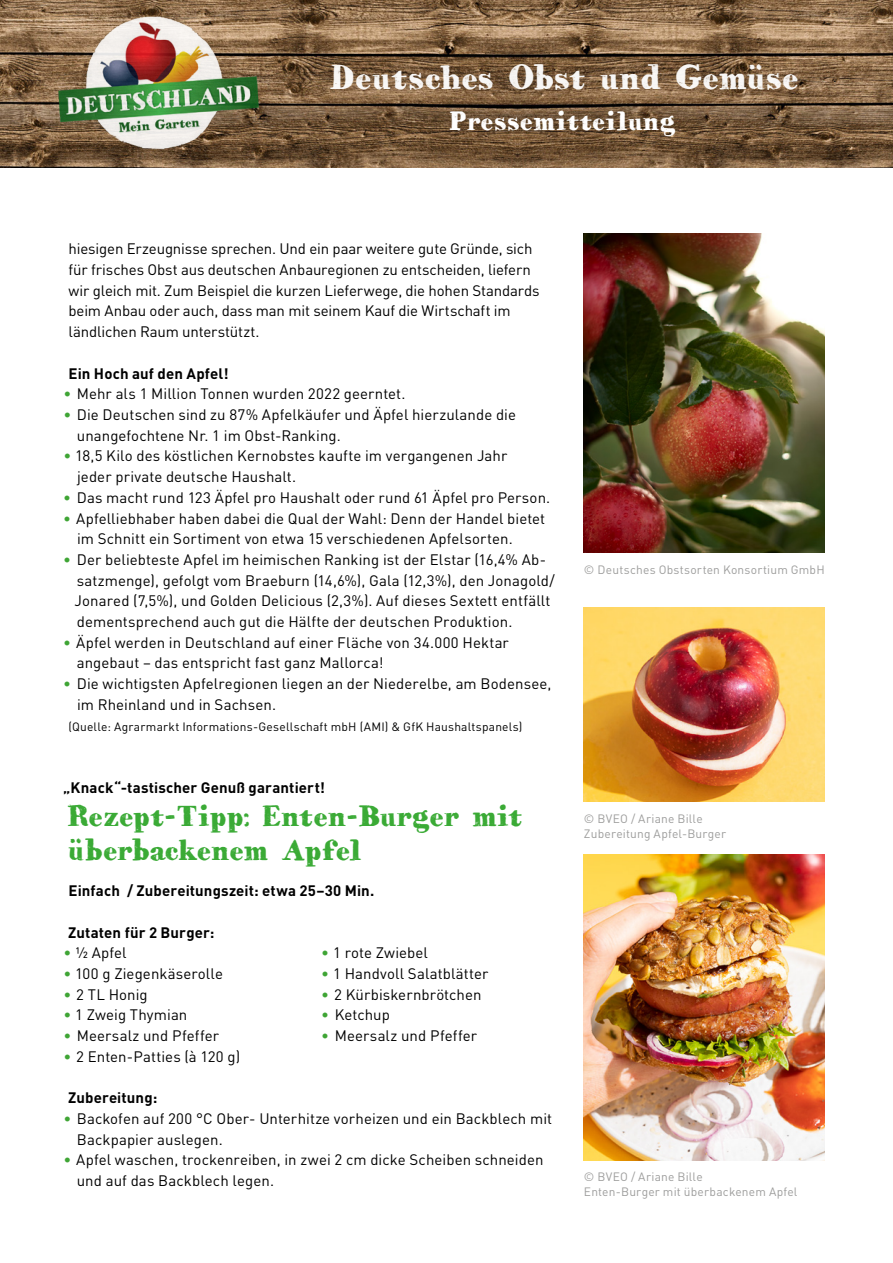
<style>
.page{position:relative;width:893px;height:1263px;background:#fff}
.page>*{position:absolute;margin:0;border:0;box-sizing:border-box;transform-origin:0 0}
.t1{font:34.5px "HVD Bodedo";color:#fff}
.t2{font:30px/33.8px "HVD Bodedo";letter-spacing:-.025em;color:#3aaa35}
.t3{font:27px "HVD Bodedo";letter-spacing:-.005em;color:#fff}
.t4{font:15px/20.7px "DIN Pro";letter-spacing:.005em;color:#000}
.t5{font:700 15px "DIN Pro";letter-spacing:.01em;color:#000}
.t6{font:12px/15px "DIN Pro";letter-spacing:.015em;color:#9d9d9c}
.t7{font:12px "DIN Pro";letter-spacing:.015em;color:#000}
.s1{color:#3fa535}
</style>
<div class="page">
<img style="left:1px;top:0;width:517px;height:167px">
<img style="left:518px;top:0;width:374px;height:167px">
<img style="left:53px;top:9px;width:211px;height:151px">
<img style="left:584px;top:608px;width:241px;height:193px">
<img style="left:584px;top:855px;width:241px;height:305px">
<img style="left:584px;top:234px;width:241px;height:319px">
<h1 class="t1" style="left:330px;top:55px;width:471px">Deutsches Obst und Gemüse</h1>
<h3 class="t3" style="left:450px;top:104px;width:228px">Pressemitteilung</h3>
<p class="t4" style="left:68px;top:237px;width:473px">hiesigen Erzeugnisse sprechen. Und ein paar weitere gute Gründe, sich für frisches Obst aus deutschen Anbauregionen zu entscheiden, liefern wir gleich mit. Zum Beispiel die kurzen Lieferwege, die hohen Standards beim Anbau oder auch, dass man mit seinem Kauf die Wirtschaft im ländlichen Raum unterstützt.</p>
<p class="t5" style="left:69px;top:361px;width:161px">Ein Hoch auf den Apfel!</p>
<p class="t4" style="left:63px;top:382px;width:344px"><span class="s1">•</span> Mehr als 1 Million Tonnen wurden 2022 geerntet.</p>
<p class="t4" style="left:77px;top:403px;width:441px;text-indent:-14px"><span class="s1">•</span> Die Deutschen sind zu 87% Apfelkäufer und Äpfel hierzulande die unangefochtene Nr. 1 im Obst-Ranking.</p>
<p class="t4" style="left:77px;top:444px;width:432px;text-indent:-14px"><span class="s1">•</span> 18,5 Kilo des köstlichen Kernobstes kaufte im vergangenen Jahr jeder private deutsche Haushalt.</p>
<p class="t4" style="left:63px;top:485px;width:488px"><span class="s1">•</span> Das macht rund 123 Äpfel pro Haushalt oder rund 61 Äpfel pro Person.</p>
<p class="t4" style="left:77px;top:506px;width:470px;text-indent:-14px"><span class="s1">•</span> Apfelliebhaber haben dabei die Qual der Wahl: Denn der Handel bietet im Schnitt ein Sortiment von etwa 15 verschiedenen Apfelsorten.</p>
<p class="t4" style="left:75px;top:548px;width:482px;text-indent:-11px"><span class="s1">•</span> Der beliebteste Apfel im heimischen Ranking ist der Elstar (16,4% Ab&shy;satzmenge), gefolgt vom Braeburn (14,6%), Gala (12,3%), den Jonagold/ Jonared (7,5%), und Golden Delicious (2,3%). Auf dieses Sextett entfällt dementsprechend auch gut die Hälfte der deutschen Produktion.</p>
<p class="t4" style="left:77px;top:630px;width:434px;text-indent:-13px"><span class="s1">•</span> Äpfel werden in Deutschland auf einer Fläche von 34.000 Hektar angebaut – das entspricht fast ganz Mallorca!</p>
<p class="t4" style="left:77px;top:672px;width:476px;text-indent:-14px"><span class="s1">•</span> Die wichtigsten Apfelregionen liegen an der Niederelbe, am Bodensee, im Rheinland und in Sachsen.</p>
<p class="t7" style="left:69px;top:717px;width:455px">(Quelle: Agrarmarkt Informations-Gesellschaft mbH (AMI) &amp; GfK Haushaltspanels)</p>
<p class="t5" style="left:63px;top:775px;width:263px">„Knack“-tastischer Genuß garantiert!</p>
<h2 class="t2" style="left:67px;top:799px;width:457px">Rezept-Tipp: Enten-Burger mit überbackenem Apfel</h2>
<p class="t5" style="left:69px;top:878px;width:307px">Einfach / Zubereitungszeit: etwa 25–30 Min.</p>
<p class="t5" style="left:68px;top:920px;width:148px">Zutaten für 2 Burger:</p>
<p class="t4" style="left:63px;top:941px;width:65px"><span class="s1">•</span> ½ Apfel</p>
<p class="t4" style="left:63px;top:962px;width:161px"><span class="s1">•</span> 100 g Ziegenkäserolle</p>
<p class="t4" style="left:63px;top:982px;width:86px"><span class="s1">•</span> 2 TL Honig</p>
<p class="t4" style="left:63px;top:1003px;width:126px"><span class="s1">•</span> 1 Zweig Thymian</p>
<p class="t4" style="left:63px;top:1024px;width:157px"><span class="s1">•</span> Meersalz und Pfeffer</p>
<p class="t4" style="left:63px;top:1044px;width:178px"><span class="s1">•</span> 2 Enten-Patties (à 120 g)</p>
<p class="t5" style="left:68px;top:1085px;width:91px">Zubereitung:</p>
<p class="t4" style="left:77px;top:1106px;width:477px;text-indent:-13px"><span class="s1">•</span> Backofen auf 200 °C Ober- Unterhitze vorheizen und ein Backblech mit<br>Backpapier auslegen.</p>
<p class="t4" style="left:77px;top:1148px;width:468px;text-indent:-14px"><span class="s1">•</span> Apfel waschen, trockenreiben, in zwei 2 cm dicke Scheiben schneiden und auf das Backblech legen.</p>
<p class="t4" style="left:321px;top:941px;width:108px"><span class="s1">•</span> 1 rote Zwiebel</p>
<p class="t4" style="left:321px;top:962px;width:169px"><span class="s1">•</span> 1 Handvoll Salatblätter</p>
<p class="t4" style="left:321px;top:982px;width:162px"><span class="s1">•</span> 2 Kürbiskernbrötchen</p>
<p class="t4" style="left:321px;top:1003px;width:70px"><span class="s1">•</span> Ketchup</p>
<p class="t4" style="left:321px;top:1024px;width:157px"><span class="s1">•</span> Meersalz und Pfeffer</p>
<p class="t6" style="left:584px;top:561px;width:242px">© Deutsches Obstsorten Konsortium GmbH</p>
<p class="t6" style="left:584px;top:810px;width:144px">© BVEO / Ariane Bille<br>Zubereitung Apfel-Burger</p>
<p class="t6" style="left:584px;top:1168px;width:215px">© BVEO / Ariane Bille<br>Enten-Burger mit überbackenem Apfel</p>
</div>
